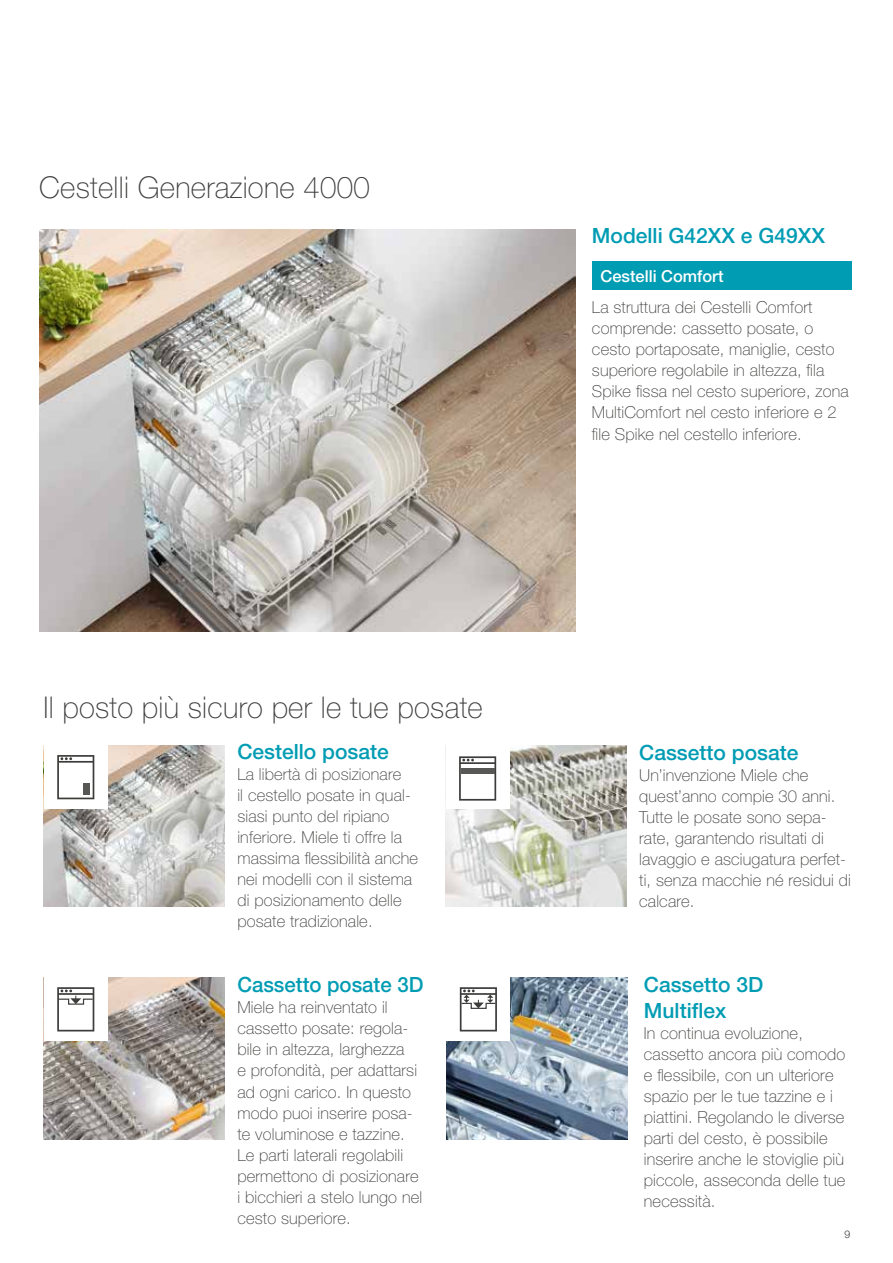
<style>
.page{position:relative;width:893px;height:1263px;background:#fff}
.page>*{position:absolute;margin:0;border:0;box-sizing:border-box;transform-origin:0 0}
.t1{font:100 30px "Helvetica Neue LT Std";letter-spacing:.01em;color:#3c3c3b}
.t2{font:500 21px/25.2px "Helvetica Neue LT Std";color:#009cb4}
.t3{font:100 16.5px/21px "Helvetica Neue LT Std";letter-spacing:.01em;color:#3c3c3b}
.t4{font:500 16.5px "Helvetica Neue LT Std";color:#fff}
.t5{font:300 10.5px "Helvetica Neue LT Std";color:#3c3c3b}
</style>
<div class="page">
<img style="left:40px;top:229px;width:536px;height:403px">
<img style="left:44px;top:977px;width:181px;height:162px">
<img style="left:446px;top:745px;width:180px;height:162px">
<div style="left:446px;top:745px;width:63px;height:64px;background:#fff"></div>
<svg style="left:459px;top:756px;width:37px;height:45px"></svg>
<div style="left:461px;top:768px;width:34px;height:5px;background:#575756"></div>
<img style="left:44px;top:745px;width:181px;height:162px">
<div style="left:44px;top:745px;width:64px;height:64px;background:#fff"></div>
<svg style="left:57px;top:755px;width:37px;height:44px"></svg>
<div style="left:83px;top:783px;width:7px;height:12px;background:#575756"></div>
<img style="left:446px;top:977px;width:181px;height:162px">
<div style="left:446px;top:977px;width:64px;height:64px;background:#fff"></div>
<svg style="left:460px;top:987px;width:37px;height:44px"></svg>
<div style="left:44px;top:977px;width:64px;height:64px;background:#fff"></div>
<svg style="left:57px;top:987px;width:37px;height:44px"></svg>
<div style="left:592px;top:262px;width:259px;height:28px;background:#009cb4"></div>
<h1 class="t1" style="left:39px;top:170px;width:332px">Cestelli Generazione 4000</h1>
<h1 class="t1" style="left:43px;top:690px;width:441px">Il posto più sicuro per le tue posate</h1>
<p class="t2" style="left:237px;top:739px;width:153px">Cestello posate</p>
<p class="t3" style="left:237px;top:764px;width:182px">La libertà di posizionare<br>il cestello posate in qual&shy;siasi punto del ripiano inferiore. Miele ti offre la massima flessibilità anche nei modelli con il sistema di posizionamento delle posate tradizionale.</p>
<p class="t2" style="left:237px;top:972px;width:188px">Cassetto posate 3D</p>
<p class="t3" style="left:237px;top:997px;width:186px">Miele ha reinventato il cassetto posate: regola&shy;bile in altezza, larghezza<br>e profondità, per adattarsi ad ogni carico. In questo modo puoi inserire posa&shy;te voluminose e tazzine.<br>Le parti laterali regolabili permettono di posizionare i bicchieri a stelo lungo nel cesto superiore.</p>
<p class="t2" style="left:592px;top:223px;width:235px">Modelli G42XX e G49XX</p>
<p class="t4" style="left:600px;top:266px;width:125px">Cestelli Comfort</p>
<p class="t3" style="left:592px;top:297px;width:258px">La struttura dei Cestelli Comfort comprende: cassetto posate, o cesto portaposate, maniglie, cesto superiore regolabile in altezza, fila Spike fissa nel cesto superiore, zona MultiComfort nel cesto inferiore e 2 file Spike nel cestello inferiore.</p>
<p class="t2" style="left:639px;top:740px;width:161px">Cassetto posate</p>
<p class="t3" style="left:639px;top:764px;width:213px">Un’invenzione Miele che quest’anno compie 30 anni.<br>Tutte le posate sono sepa&shy;rate, garantendo risultati di lavaggio e asciugatura perfet&shy;ti, senza macchie né residui di calcare.</p>
<p class="t2" style="left:644px;top:972px;width:121px">Cassetto 3D<br>Multiflex</p>
<p class="t3" style="left:644px;top:1022px;width:203px">In continua evoluzione, cassetto ancora più comodo e flessibile, con un ulteriore spazio per le tue tazzine e i piattini. Regolando le diverse parti del cesto, è possibile inserire anche le stoviglie più piccole, asseconda delle tue necessità.</p>
<p class="t5" style="left:845px;top:1228px;width:7px">9</p>
</div>
